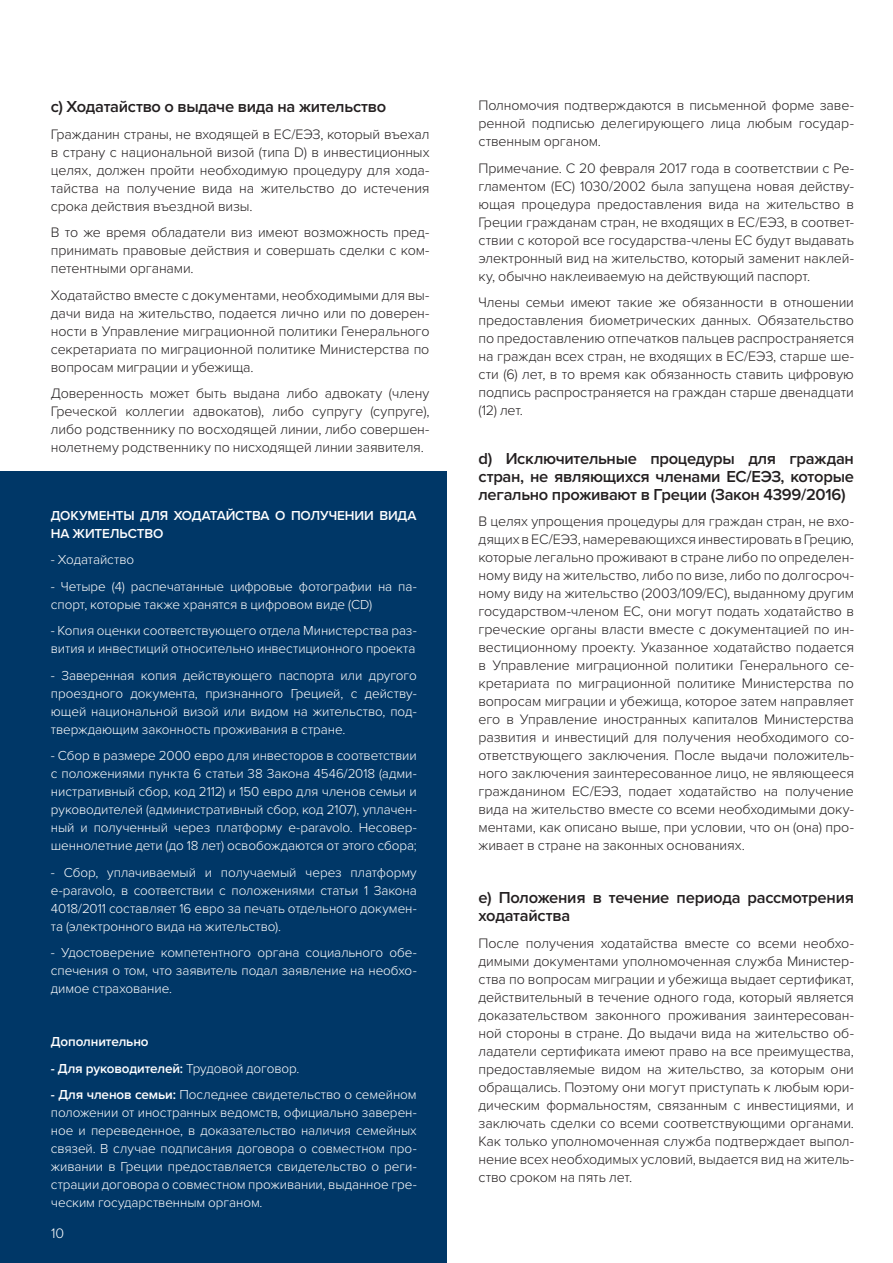
<style>
.page{position:relative;width:893px;height:1263px;background:#fff}
.page>*{position:absolute;margin:0;border:0;box-sizing:border-box;transform-origin:0 0}
.t1{font:600 16.5px/18px "Proxima Nova";letter-spacing:-.015em;color:#231f20;text-align:justify}
.t2{font:300 14.25px/18px "Proxima Nova";letter-spacing:-.01em;color:#231f20;text-align:justify}
.t3{font:300 14.25px "Proxima Nova";color:#fff}
.t4{font:300 13.5px/18px "Proxima Nova";letter-spacing:-.005em;color:#fff;text-align:justify}
.t5{font:600 13.5px/18px "Proxima Nova";letter-spacing:-.01em;color:#fff}
.s1{font-weight:300}
.s2{font-weight:600}
</style>
<div class="page">
<div style="left:0;top:471px;width:446px;height:792px;background:#003767"></div>
<p class="t1" style="left:51px;top:97px;width:337px">c) Ходатайство о выдаче вида на жительство</p>
<p class="t2" style="left:51px;top:125px;width:380px">Гражданин страны, не входящей в ЕС/ЕЭЗ, который въехал в страну с национальной визой (типа D) в инвестиционных целях, должен пройти необходимую процедуру для хода&shy;тайства на получение вида на жительство до истечения срока действия въездной визы.</p>
<p class="t2" style="left:51px;top:224px;width:380px">В то же время обладатели виз имеют возможность пред&shy;принимать правовые действия и совершать сделки с ком&shy;петентными органами.</p>
<p class="t2" style="left:51px;top:286px;width:380px">Ходатайство вместе с документами, необходимыми для вы&shy;дачи вида на жительство, подается лично или по доверен&shy;ности в Управление миграционной политики Генерального секретариата по миграционной политике Министерства по вопросам миграции и убежища.</p>
<p class="t2" style="left:51px;top:385px;width:380px">Доверенность может быть выдана либо адвокату (члену Греческой коллегии адвокатов), либо супругу (супруге), либо родственнику по восходящей линии, либо совершен&shy;нолетнему родственнику по нисходящей линии заявителя.</p>
<p class="t5" style="left:51px;top:506px;width:367px">ДОКУМЕНТЫ ДЛЯ ХОДАТАЙСТВА О ПОЛУЧЕНИИ ВИДА<br>НА ЖИТЕЛЬСТВО</p>
<p class="t4" style="left:51px;top:551px;width:85px">- Ходатайство</p>
<p class="t4" style="left:51px;top:578px;width:367px">- Четыре (4) распечатанные цифровые фотографии на па&shy;спорт, которые также хранятся в цифровом виде (CD)</p>
<p class="t4" style="left:51px;top:622px;width:367px">- Копия оценки соответствующего отдела Министерства раз&shy;вития и инвестиций относительно инвестиционного проекта</p>
<p class="t4" style="left:51px;top:667px;width:367px">- Заверенная копия действующего паспорта или другого проездного документа, признанного Грецией, с действу&shy;ющей национальной визой или видом на жительство, под&shy;тверждающим законность проживания в стране.</p>
<p class="t4" style="left:51px;top:747px;width:367px">- Сбор в размере 2000 евро для инвесторов в соответствии с положениями пункта 6 статьи 38 Закона 4546/2018 (адми&shy;нистративный сбор, код 2112) и 150 евро для членов семьи и руководителей (административный сбор, код 2107), уплачен&shy;ный и полученный через платформу e-paravolo. Несовер&shy;шеннолетние дети (до 18 лет) освобождаются от этого сбора;</p>
<p class="t4" style="left:51px;top:864px;width:367px">- Сбор, уплачиваемый и получаемый через платформу e-paravolo, в соответствии с положениями статьи 1 Закона 4018/2011 составляет 16 евро за печать отдельного докумен&shy;та (электронного вида на жительство).</p>
<p class="t4" style="left:51px;top:944px;width:367px">- Удостоверение компетентного органа социального обе&shy;спечения о том, что заявитель подал заявление на необхо&shy;димое страхование.</p>
<p class="t5" style="left:51px;top:1032px;width:99px">Дополнительно</p>
<p class="t5" style="left:51px;top:1059px;width:250px">- Для руководителей: <span class="s1">Трудовой договор.</span></p>
<p class="t4" style="left:51px;top:1086px;width:367px"><span class="s2">- Для членов семьи:</span> Последнее свидетельство о семейном положении от иностранных ведомств, официально заверен&shy;ное и переведенное, в доказательство наличия семейных связей. В случае подписания договора о совместном про&shy;живании в Греции предоставляется свидетельство о реги&shy;страции договора о совместном проживании, выданное гре&shy;ческим государственным органом.</p>
<p class="t3" style="left:51px;top:1225px;width:15px">10</p>
<p class="t2" style="left:478px;top:97px;width:377px">Полномочия подтверждаются в письменной форме заве&shy;ренной подписью делегирующего лица любым государ&shy;ственным органом.</p>
<p class="t2" style="left:478px;top:159px;width:377px">Примечание. С 20 февраля 2017 года в соответствии с Ре&shy;гламентом (ЕС) 1030/2002 была запущена новая действу&shy;ющая процедура предоставления вида на жительство в Греции гражданам стран, не входящих в ЕС/ЕЭЗ, в соответ&shy;ствии с которой все государства-члены ЕС будут выдавать электронный вид на жительство, который заменит наклей&shy;ку, обычно наклеиваемую на действующий паспорт.</p>
<p class="t2" style="left:478px;top:294px;width:377px">Члены семьи имеют такие же обязанности в отношении предоставления биометрических данных. Обязательство по предоставлению отпечатков пальцев распространяется на граждан всех стран, не входящих в ЕС/ЕЭЗ, старше ше&shy;сти (6) лет, в то время как обязанность ставить цифровую подпись распространяется на граждан старше двенадцати (12) лет.</p>
<p class="t1" style="left:478px;top:449px;width:377px">d) Исключительные процедуры для граждан стран, не являющихся членами ЕС/ЕЭЗ, которые легально проживают в Греции (Закон 4399/2016)</p>
<p class="t2" style="left:478px;top:512px;width:377px">В целях упрощения процедуры для граждан стран, не вхо&shy;дящих в ЕС/ЕЭЗ, намеревающихся инвестировать в Грецию, которые легально проживают в стране либо по определен&shy;ному виду на жительство, либо по визе, либо по долгосроч&shy;ному виду на жительство (2003/109/EC), выданному другим государством-членом ЕС, они могут подать ходатайство в греческие органы власти вместе с документацией по ин&shy;вестиционному проекту. Указанное ходатайство подается в Управление миграционной политики Генерального се&shy;кретариата по миграционной политике Министерства по вопросам миграции и убежища, которое затем направляет его в Управление иностранных капиталов Министерства развития и инвестиций для получения необходимого со&shy;ответствующего заключения. После выдачи положитель&shy;ного заключения заинтересованное лицо, не являющееся гражданином ЕС/ЕЭЗ, подает ходатайство на получение вида на жительство вместе со всеми необходимыми доку&shy;ментами, как описано выше, при условии, что он (она) про&shy;живает в стране на законных основаниях.</p>
<p class="t1" style="left:478px;top:888px;width:377px">e) Положения в течение периода рассмотрения ходатайства</p>
<p class="t2" style="left:478px;top:934px;width:377px">После получения ходатайства вместе со всеми необхо&shy;димыми документами уполномоченная служба Министер&shy;ства по вопросам миграции и убежища выдает сертификат, действительный в течение одного года, который является доказательством законного проживания заинтересован&shy;ной стороны в стране. До выдачи вида на жительство об&shy;ладатели сертификата имеют право на все преимущества, предоставляемые видом на жительство, за которым они обращались. Поэтому они могут приступать к любым юри&shy;дическим формальностям, связанным с инвестициями, и заключать сделки со всеми соответствующими органами.<br>Как только уполномоченная служба подтверждает выпол&shy;нение всех необходимых условий, выдается вид на житель&shy;ство сроком на пять лет.</p>
</div>
